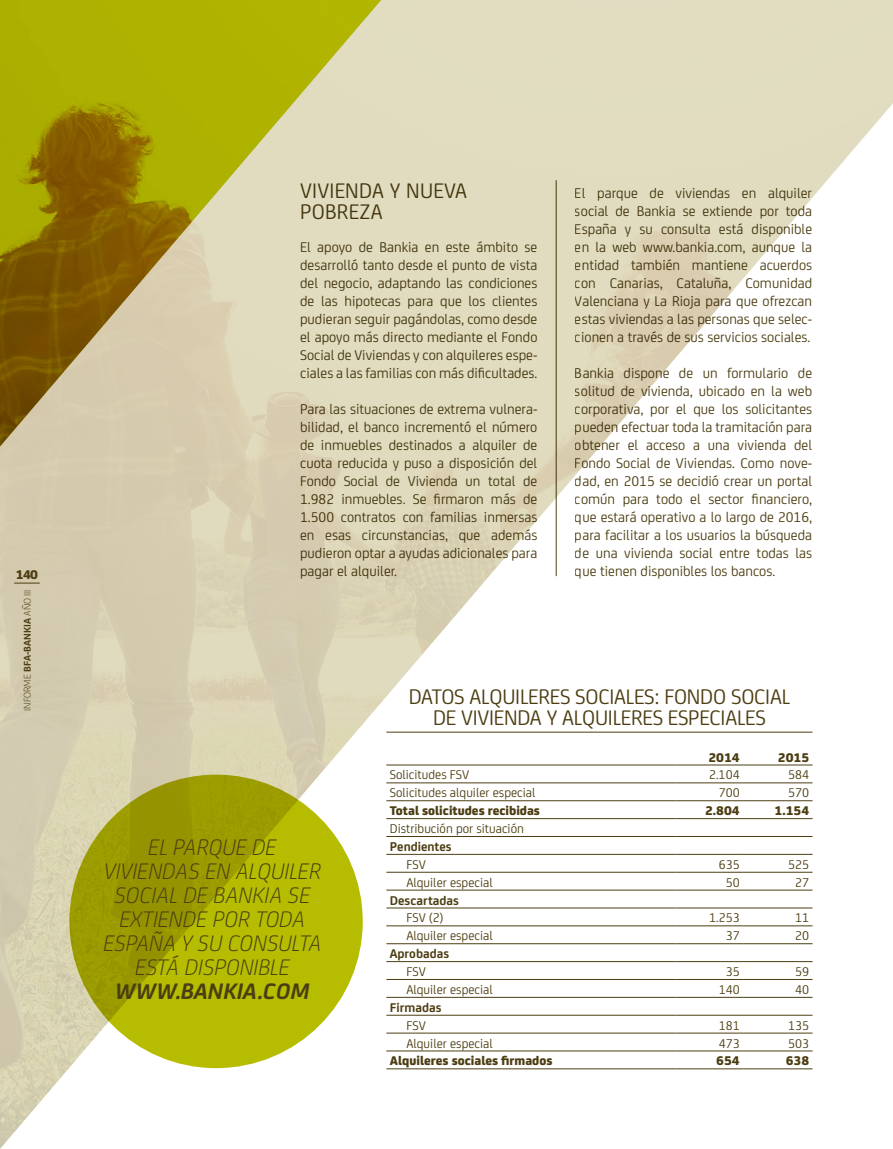
<style>
.page{position:relative;width:893px;height:1149px;background:#fff}
.page>*{position:absolute;margin:0;border:0;box-sizing:border-box;transform-origin:0 0}
.t1{font:italic 300 24px "Bankia";color:#4c3e12}
.t2{font:italic 700 24px "Bankia";color:#4c3e12}
.t3{font:22.5px/21px "Bankia";letter-spacing:-.01em;color:#4c3e12;text-align:center}
.t4{font:22.5px/21px "Bankia";letter-spacing:.01em;color:#4c3e12}
.t5{font:15px/18px "Bankia";color:#4c3e12;text-align:justify}
.t6{font:13.5px "Bankia";color:#4c3e12}
.t7{font:800 13.5px "Bankia";color:#4c3e12}
.t8{font:700 13.5px "Bankia";color:#4c3e12}
.t9{font:300 10.5px "Bankia";color:#4c3e12}
.s1{font-weight:700}
</style>
<div class="page">
<img style="left:0;top:0;width:893px;height:1148px">
<img style="left:0;top:0;width:408px;height:496px">
<svg style="left:14px;top:582px;width:26px;height:1px"></svg>
<hr style="left:556px;top:180px;width:1px;height:396px;background:#4c3e12">
<svg style="left:69px;top:774px;width:294px;height:293px;background:#a9ac00"></svg>
<hr style="left:386px;top:731px;width:426px;height:1px;background:#4c3e12">
<hr style="left:386px;top:782px;width:290px;height:1px;background:#4c3e12">
<hr style="left:676px;top:782px;width:67px;height:1px;background:#4c3e12">
<hr style="left:743px;top:782px;width:69px;height:1px;background:#4c3e12">
<hr style="left:386px;top:800px;width:290px;height:1px;background:#4c3e12">
<hr style="left:676px;top:800px;width:67px;height:1px;background:#4c3e12">
<hr style="left:743px;top:800px;width:69px;height:1px;background:#4c3e12">
<hr style="left:386px;top:818px;width:290px;height:1px;background:#4c3e12">
<hr style="left:676px;top:818px;width:67px;height:1px;background:#4c3e12">
<hr style="left:743px;top:818px;width:69px;height:1px;background:#4c3e12">
<hr style="left:386px;top:835px;width:290px;height:1px;background:#4c3e12">
<hr style="left:676px;top:835px;width:67px;height:1px;background:#4c3e12">
<hr style="left:743px;top:835px;width:69px;height:1px;background:#4c3e12">
<hr style="left:386px;top:853px;width:290px;height:1px;background:#4c3e12">
<hr style="left:676px;top:853px;width:67px;height:1px;background:#4c3e12">
<hr style="left:743px;top:853px;width:69px;height:1px;background:#4c3e12">
<hr style="left:386px;top:871px;width:290px;height:1px;background:#4c3e12">
<hr style="left:676px;top:871px;width:67px;height:1px;background:#4c3e12">
<hr style="left:743px;top:871px;width:69px;height:1px;background:#4c3e12">
<hr style="left:386px;top:889px;width:290px;height:1px;background:#4c3e12">
<hr style="left:676px;top:889px;width:67px;height:1px;background:#4c3e12">
<hr style="left:743px;top:889px;width:69px;height:1px;background:#4c3e12">
<hr style="left:386px;top:907px;width:290px;height:1px;background:#4c3e12">
<hr style="left:676px;top:907px;width:67px;height:1px;background:#4c3e12">
<hr style="left:743px;top:907px;width:69px;height:1px;background:#4c3e12">
<hr style="left:386px;top:925px;width:290px;height:1px;background:#4c3e12">
<hr style="left:676px;top:925px;width:67px;height:1px;background:#4c3e12">
<hr style="left:743px;top:925px;width:69px;height:1px;background:#4c3e12">
<hr style="left:386px;top:943px;width:290px;height:1px;background:#4c3e12">
<hr style="left:676px;top:943px;width:67px;height:1px;background:#4c3e12">
<hr style="left:743px;top:943px;width:69px;height:1px;background:#4c3e12">
<hr style="left:386px;top:960px;width:290px;height:1px;background:#4c3e12">
<hr style="left:676px;top:960px;width:67px;height:1px;background:#4c3e12">
<hr style="left:743px;top:960px;width:69px;height:1px;background:#4c3e12">
<hr style="left:386px;top:978px;width:290px;height:1px;background:#4c3e12">
<hr style="left:676px;top:978px;width:67px;height:1px;background:#4c3e12">
<hr style="left:743px;top:978px;width:69px;height:1px;background:#4c3e12">
<hr style="left:386px;top:996px;width:290px;height:1px;background:#4c3e12">
<hr style="left:676px;top:996px;width:67px;height:1px;background:#4c3e12">
<hr style="left:743px;top:996px;width:69px;height:1px;background:#4c3e12">
<hr style="left:386px;top:1014px;width:290px;height:1px;background:#4c3e12">
<hr style="left:676px;top:1014px;width:67px;height:1px;background:#4c3e12">
<hr style="left:743px;top:1014px;width:69px;height:1px;background:#4c3e12">
<hr style="left:386px;top:1032px;width:290px;height:1px;background:#4c3e12">
<hr style="left:676px;top:1032px;width:67px;height:1px;background:#4c3e12">
<hr style="left:743px;top:1032px;width:69px;height:1px;background:#4c3e12">
<hr style="left:386px;top:1050px;width:290px;height:1px;background:#4c3e12">
<hr style="left:676px;top:1050px;width:67px;height:1px;background:#4c3e12">
<hr style="left:743px;top:1050px;width:69px;height:1px;background:#4c3e12">
<hr style="left:386px;top:1068px;width:290px;height:1px;background:#4c3e12">
<hr style="left:676px;top:1068px;width:67px;height:1px;background:#4c3e12">
<hr style="left:743px;top:1068px;width:69px;height:1px;background:#4c3e12">
<hr style="left:386px;top:764px;width:290px;height:1px;background:#4c3e12">
<hr style="left:676px;top:764px;width:67px;height:1px;background:#4c3e12">
<hr style="left:743px;top:764px;width:69px;height:1px;background:#4c3e12">
<p class="t7" style="left:16px;top:563px;width:24px">140</p>
<p class="t9" style="left:20px;top:710px;width:123px;rotate:-90deg">INFORME <span class="s1">BFA-BANKIA</span> AÑO III</p>
<h2 class="t4" style="left:300px;top:179px;width:168px">VIVIENDA Y NUEVA<br>POBREZA</h2>
<p class="t5" style="left:300px;top:237px;width:239px">El apoyo de Bankia en este ámbito se desarrolló tanto desde el punto de vista del negocio, adaptando las condiciones de las hipotecas para que los clientes pudieran seguir pagándolas, como desde el apoyo más directo mediante el Fondo Social de Viviendas y con alquileres espe&shy;ciales a las familias con más dificultades.</p>
<p class="t5" style="left:300px;top:399px;width:239px">Para las situaciones de extrema vulnera&shy;bilidad, el banco incrementó el número de inmuebles destinados a alquiler de cuota reducida y puso a disposición del Fondo Social de Vivienda un total de 1.982 inmuebles. Se firmaron más de 1.500 contratos con familias inmersas en esas circunstancias, que además pudieron optar a ayudas adicionales para pagar el alquiler.</p>
<p class="t5" style="left:575px;top:183px;width:239px">El parque de viviendas en alquiler social de Bankia se extiende por toda España y su consulta está disponible en la web www.bankia.com, aunque la entidad también mantiene acuerdos con Canarias, Cataluña, Comunidad Valenciana y La Rioja para que ofrezcan estas viviendas a las personas que selec&shy;cionen a través de sus servicios sociales.</p>
<p class="t5" style="left:575px;top:363px;width:239px">Bankia dispone de un formulario de solitud de vivienda, ubicado en la web corporativa, por el que los solicitantes pueden efectuar toda la tramitación para obtener el acceso a una vivienda del Fondo Social de Viviendas. Como nove&shy;dad, en 2015 se decidió crear un portal común para todo el sector financiero, que estará operativo a lo largo de 2016, para facilitar a los usuarios la búsqueda de una vivienda social entre todas las que tienen disponibles los bancos.</p>
<h1 class="t1" style="left:149px;top:830px;width:129px">EL PARQUE DE</h1>
<h1 class="t1" style="left:104px;top:854px;width:219px">VIVIENDAS EN ALQUILER</h1>
<h1 class="t1" style="left:115px;top:878px;width:197px">SOCIAL DE BANKIA SE</h1>
<h1 class="t1" style="left:120px;top:902px;width:188px">EXTIENDE POR TODA</h1>
<h1 class="t1" style="left:104px;top:926px;width:137px">ESPAÑA Y SU CONSULTA</h1>
<h1 class="t1" style="left:135px;top:950px;width:61px">ESTÁ DISPONIBL</h1>
<h1 class="t1" style="left:279px;top:950px;width:13px">E</h1>
<h1 class="t2" style="left:116px;top:972px;width:196px">WWW.BANKIA.COM</h1>
<h2 class="t3" style="left:409px;top:684px;width:383px">DATOS ALQUILERES SOCIALES: FONDO SOCIAL<br>DE VIVIENDA Y ALQUILERES ESPECIALES</h2>
<p class="t7" style="left:708px;top:746px;width:33px">2014</p>
<p class="t7" style="left:778px;top:746px;width:33px">2015</p>
<p class="t6" style="left:390px;top:765px;width:81px">Solicitudes FSV</p>
<p class="t6" style="left:709px;top:765px;width:32px">2.104</p>
<p class="t6" style="left:788px;top:765px;width:23px">584</p>
<p class="t6" style="left:390px;top:783px;width:147px">Solicitudes alquiler especial</p>
<p class="t6" style="left:719px;top:783px;width:23px">700</p>
<p class="t6" style="left:788px;top:783px;width:23px">570</p>
<p class="t7" style="left:390px;top:799px;width:152px">Total solicitudes recibidas</p>
<p class="t7" style="left:705px;top:799px;width:36px">2.804</p>
<p class="t7" style="left:775px;top:799px;width:36px">1.154</p>
<p class="t6" style="left:390px;top:818px;width:136px">Distribución por situación</p>
<p class="t8" style="left:390px;top:836px;width:63px">Pendientes</p>
<p class="t6" style="left:406px;top:854px;width:20px">FSV</p>
<p class="t6" style="left:719px;top:854px;width:23px">635</p>
<p class="t6" style="left:788px;top:854px;width:23px">525</p>
<p class="t6" style="left:406px;top:872px;width:88px">Alquiler especial</p>
<p class="t6" style="left:726px;top:872px;width:16px">50</p>
<p class="t6" style="left:795px;top:872px;width:16px">27</p>
<p class="t8" style="left:390px;top:889px;width:71px">Descartadas</p>
<p class="t6" style="left:406px;top:908px;width:39px">FSV (2)</p>
<p class="t6" style="left:709px;top:908px;width:32px">1.253</p>
<p class="t6" style="left:795px;top:908px;width:16px">11</p>
<p class="t6" style="left:406px;top:925px;width:88px">Alquiler especial</p>
<p class="t6" style="left:726px;top:925px;width:16px">37</p>
<p class="t6" style="left:795px;top:925px;width:16px">20</p>
<p class="t8" style="left:390px;top:943px;width:61px">Aprobadas</p>
<p class="t6" style="left:406px;top:961px;width:20px">FSV</p>
<p class="t6" style="left:726px;top:961px;width:16px">35</p>
<p class="t6" style="left:795px;top:961px;width:16px">59</p>
<p class="t6" style="left:406px;top:979px;width:88px">Alquiler especial</p>
<p class="t6" style="left:719px;top:979px;width:23px">140</p>
<p class="t6" style="left:795px;top:979px;width:16px">40</p>
<p class="t8" style="left:390px;top:996px;width:53px">Firmadas</p>
<p class="t6" style="left:406px;top:1015px;width:20px">FSV</p>
<p class="t6" style="left:719px;top:1015px;width:23px">181</p>
<p class="t6" style="left:788px;top:1015px;width:23px">135</p>
<p class="t6" style="left:406px;top:1033px;width:88px">Alquiler especial</p>
<p class="t6" style="left:719px;top:1033px;width:23px">473</p>
<p class="t6" style="left:788px;top:1033px;width:23px">503</p>
<p class="t7" style="left:390px;top:1050px;width:164px">Alquileres sociales firmados</p>
<p class="t7" style="left:716px;top:1050px;width:25px">654</p>
<p class="t7" style="left:786px;top:1050px;width:25px">638</p>
</div>
